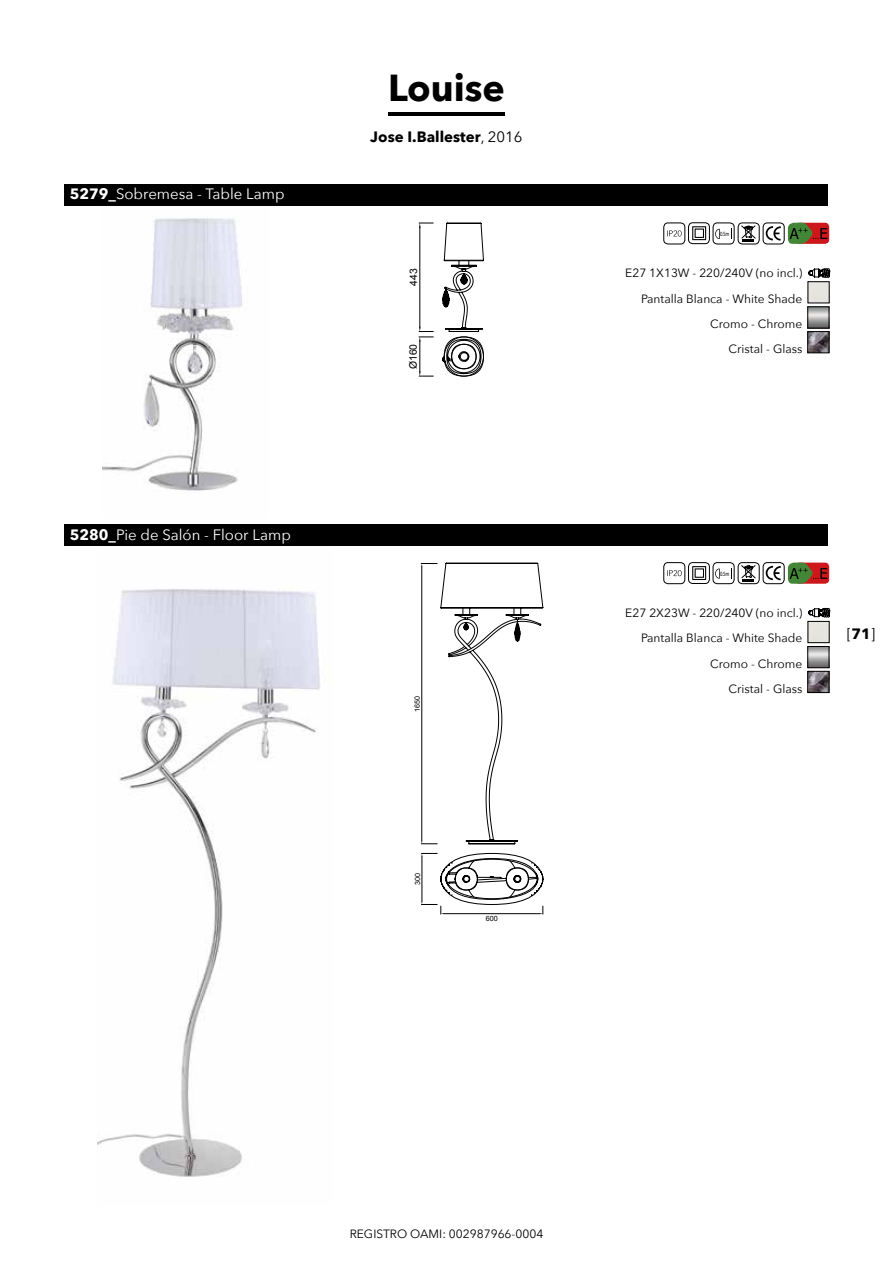
<style>
.page{position:relative;width:893px;height:1263px;background:#fff}
.page>*{position:absolute;margin:0;border:0;box-sizing:border-box;transform-origin:0 0}
.t1{font:700 37.5px "Avenir Next";color:#000}
.t2{font:15px "Avenir Next";color:#fff}
.t3{font:700 15px "Avenir Next";color:#000}
.t4{font:15px "Avenir Next";color:#000}
.t5{font:12px/25.2px "Avenir Next";color:#000;text-align:right}
.t6{font:10.35px "Arial";color:#000}
.t7{font:7.2px "Arial";color:#000}
.t8{font:6.45px "Myriad Pro";color:#000;scale:.71 1}
.s1{font-weight:700}
.s2{font-weight:400}
</style>
<div class="page">
<img style="left:102px;top:218px;width:141px;height:273px">
<img style="left:98px;top:589px;width:222px;height:588px">
<div style="left:64px;top:184px;width:764px;height:22px;background:#000"></div>
<svg style="left:715px;top:229px;width:5px;height:10px"></svg>
<div style="left:713px;top:223px;width:21px;height:21px;border:1px solid #000;border-radius:4px"></div>
<svg style="left:741px;top:225px;width:15px;height:17px"></svg>
<div style="left:738px;top:223px;width:21px;height:21px;border:1px solid #000;border-radius:4px"></div>
<svg style="left:766px;top:226px;width:15px;height:15px"></svg>
<div style="left:763px;top:223px;width:21px;height:21px;border:1px solid #000;border-radius:4px"></div>
<div style="left:664px;top:223px;width:21px;height:21px;border:1px solid #000;border-radius:4px"></div>
<svg style="left:667px;top:230px;width:15px;height:6px"></svg>
<svg style="left:795px;top:223px;width:34px;height:21px"></svg>
<svg style="left:788px;top:223px;width:39px;height:21px"></svg>
<div style="left:64px;top:525px;width:764px;height:21px;background:#000"></div>
<hr style="left:388px;top:112px;width:117px;height:4px;background:#000">
<svg style="left:715px;top:568px;width:5px;height:11px"></svg>
<div style="left:713px;top:562px;width:21px;height:22px;border:1px solid #000;border-radius:4px"></div>
<svg style="left:741px;top:565px;width:15px;height:17px"></svg>
<div style="left:738px;top:562px;width:21px;height:22px;border:1px solid #000;border-radius:4px"></div>
<svg style="left:766px;top:566px;width:15px;height:14px"></svg>
<div style="left:763px;top:562px;width:21px;height:22px;border:1px solid #000;border-radius:4px"></div>
<div style="left:664px;top:562px;width:21px;height:22px;border:1px solid #000;border-radius:4px"></div>
<svg style="left:667px;top:570px;width:15px;height:6px"></svg>
<svg style="left:795px;top:563px;width:34px;height:21px"></svg>
<svg style="left:788px;top:563px;width:39px;height:21px"></svg>
<svg style="left:688px;top:223px;width:21px;height:21px"></svg>
<div style="left:688px;top:223px;width:22px;height:21px;border:1px solid #000;border-radius:4px"></div>
<svg style="left:692px;top:226px;width:14px;height:14px"></svg>
<div style="left:688px;top:562px;width:22px;height:22px;border:1px solid #000;border-radius:4px"></div>
<svg style="left:692px;top:566px;width:14px;height:14px"></svg>
<svg style="left:419px;top:222px;width:65px;height:155px"></svg>
<svg style="left:421px;top:563px;width:123px;height:351px"></svg>
<div style="left:807px;top:307px;width:22px;height:21px;border:1px solid #000"></div>
<svg style="left:808px;top:268px;width:22px;height:10px"></svg>
<img style="left:809px;top:333px;width:18px;height:18px">
<div style="left:807px;top:331px;width:22px;height:22px;border:1px solid #000"></div>
<div style="left:807px;top:646px;width:22px;height:22px;border:1px solid #000"></div>
<svg style="left:808px;top:608px;width:22px;height:9px"></svg>
<div style="left:808px;top:621px;width:21px;height:22px;border:1px solid #000"></div>
<img style="left:809px;top:673px;width:18px;height:18px">
<div style="left:807px;top:671px;width:22px;height:22px;border:1px solid #000"></div>
<p class="t2" style="left:70px;top:182px;width:216px"><span class="s1">5279_</span>Sobremesa - Table Lamp</p>
<p class="t2" style="left:70px;top:522px;width:223px"><span class="s1">5280_</span>Pie de Salón - Floor Lamp</p>
<h1 class="t1" style="left:388px;top:56px;width:118px">Louise</h1>
<p class="t3" style="left:370px;top:124px;width:154px">Jose I.Ballester<span class="s2">, 2016</span></p>
<p class="t6" style="left:407px;top:286px;width:19px;rotate:-90deg">443</p>
<p class="t6" style="left:407px;top:369px;width:27px;rotate:-90deg">Ø160</p>
<p class="t7" style="left:413px;top:712px;width:18px;rotate:-90deg">1650</p>
<p class="t7" style="left:413px;top:885px;width:14px;rotate:-90deg">300</p>
<p class="t7" style="left:486px;top:913px;width:14px">600</p>
<p class="t8" style="left:720px;top:230px;width:15px">0.5m</p>
<p class="t5" style="left:625px;top:260px;width:179px">E27 1X13W - 220/240V (no incl.)<br>Pantalla Blanca - White Shade<br>Cromo - Chrome<br>Cristal - Glass</p>
<p class="t8" style="left:720px;top:570px;width:15px">0.5m</p>
<p class="t5" style="left:625px;top:600px;width:179px">E27 2X23W - 220/240V (no incl.)<br>Pantalla Blanca - White Shade<br>Cromo - Chrome<br>Cristal - Glass</p>
<p class="t4" style="left:847px;top:621px;width:30px">[<span class="s1">71</span>]</p>
<p class="t5" style="left:350px;top:1220px;width:195px">REGISTRO OAMI: 002987966-0004</p>
</div>
